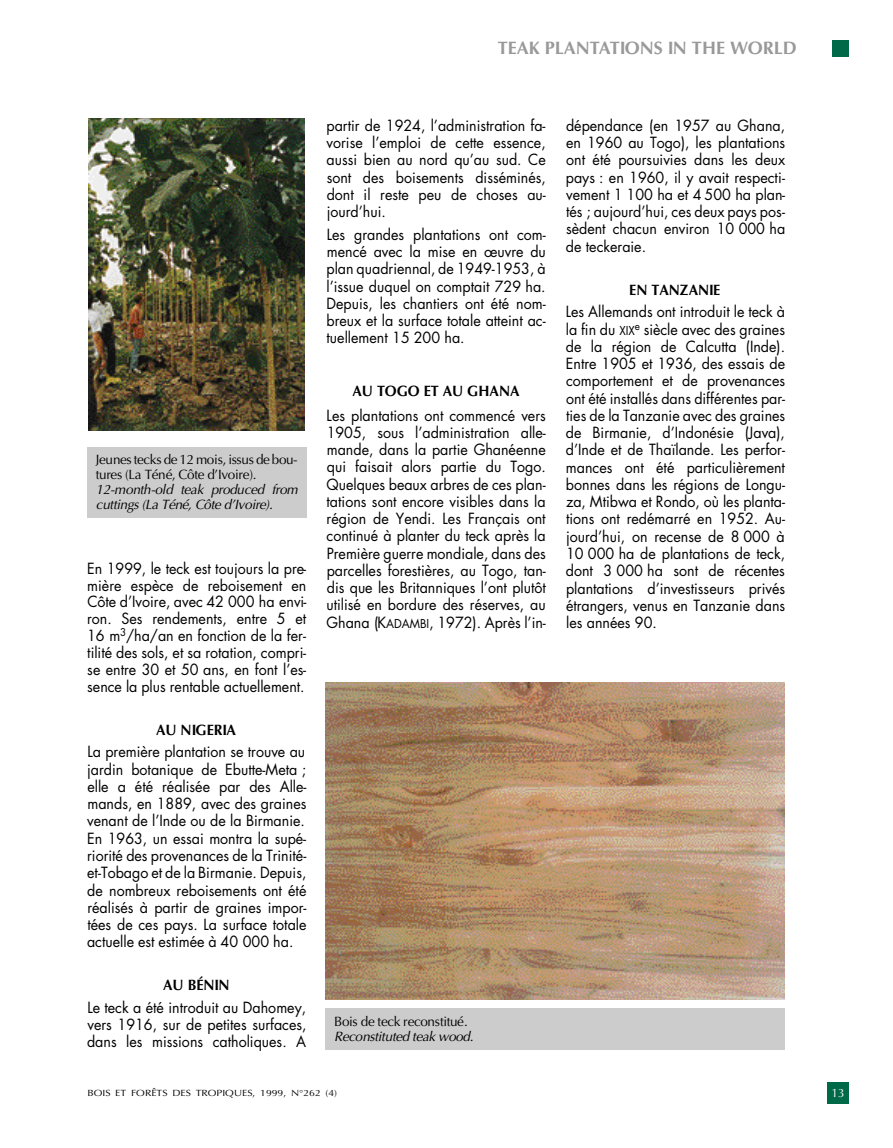
<style>
.page{position:relative;width:893px;height:1148px;background:#fff}
.page>*{position:absolute;margin:0;border:0;box-sizing:border-box;transform-origin:0 0}
.t1{font:700 18px "Optima";color:#999}
.t2{font:15px/17.2px "Futura";color:#000;text-align:justify;scale:.95 1}
.t3{font:700 15px "Optima";color:#000;scale:.95 1}
.t4{font:13.5px/15px "Optima";letter-spacing:-.03em;color:#000}
.t5{font:italic 13.5px/15px "Optima";letter-spacing:-.03em;color:#000}
.t6{font:12px "Optima";color:#fff}
.t7{font:9px "Optima";color:#000;scale:1.16 1}
.s1{font-size:12px}
</style>
<div class="page">
<div style="left:827px;top:1082px;width:21px;height:21px;background:#006947"></div>
<div style="left:832px;top:40px;width:16px;height:16px;background:#006947"></div>
<img style="left:88px;top:118px;width:216px;height:312px">
<div style="left:87px;top:447px;width:219px;height:71px;background:#ccc"></div>
<img style="left:325px;top:682px;width:459px;height:317px">
<div style="left:325px;top:1008px;width:459px;height:42px;background:#ccc"></div>
<p class="t1" style="left:497px;top:40px;width:300px">TEAK PLANTATIONS IN THE WORLD</p>
<p class="t4" style="left:96px;top:453px;width:203px">Jeunes tecks de 12 mois, issus de bou&shy;tures (La Téné, Côte d’Ivoire).</p>
<p class="t5" style="left:96px;top:483px;width:203px">12-month-old teak produced from cuttings (La Téné, Côte d’Ivoire).</p>
<p class="t2" style="left:87px;top:561px;width:232px;line-height:16.8px">En 1999, le teck est toujours la pre&shy;mière espèce de reboisement en Côte d’Ivoire, avec 42 000 ha envi&shy;ron. Ses rendements, entre 5 et 16 m<sup>3</sup>/ha/an en fonction de la fer&shy;tilité des sols, et sa rotation, compri&shy;se entre 30 et 50 ans, en font l’es&shy;sence la plus rentable actuellement.</p>
<p class="t3" style="left:156px;top:723px;width:86px">AU NIGERIA</p>
<p class="t2" style="left:87px;top:744px;width:232px">La première plantation se trouve au jardin botanique de Ebutte-Meta ; elle a été réalisée par des Alle&shy;mands, en 1889, avec des graines venant de l’Inde ou de la Birmanie.<br>En 1963, un essai montra la supé&shy;riorité des provenances de la Trinité&shy;et-Tobago et de la Birmanie. Depuis, de nombreux reboisements ont été réalisés à partir de graines impor&shy;tées de ces pays. La surface totale actuelle est estimée à 40 000 ha.</p>
<p class="t3" style="left:163px;top:978px;width:72px">AU BÉNIN</p>
<p class="t2" style="left:87px;top:999px;width:232px">Le teck a été introduit au Dahomey, vers 1916, sur de petites surfaces, dans les missions catholiques. A</p>
<p class="t2" style="left:326px;top:118px;width:232px">partir de 1924, l’administration fa&shy;vorise l’emploi de cette essence, aussi bien au nord qu’au sud. Ce sont des boisements disséminés, dont il reste peu de choses au&shy;jourd’hui.</p>
<p class="t2" style="left:326px;top:227px;width:232px">Les grandes plantations ont com&shy;mencé avec la mise en œuvre du plan quadriennal, de 1949-1953, à l’issue duquel on comptait 729 ha.<br>Depuis, les chantiers ont été nom&shy;breux et la surface totale atteint ac&shy;tuellement 15 200 ha.</p>
<p class="t3" style="left:352px;top:384px;width:177px">AU TOGO ET AU GHANA</p>
<p class="t2" style="left:326px;top:408px;width:232px">Les plantations ont commencé vers 1905, sous l’administration alle&shy;mande, dans la partie Ghanéenne qui faisait alors partie du Togo.<br>Quelques beaux arbres de ces plan&shy;tations sont encore visibles dans la région de Yendi. Les Français ont continué à planter du teck après la Première guerre mondiale, dans des parcelles forestières, au Togo, tan&shy;dis que les Britanniques l’ont plutôt utilisé en bordure des réserves, au Ghana (K<span class="s1">ADAMBI</span>, 1972). Après l’in-</p>
<p class="t4" style="left:334px;top:1014px;width:135px">Bois de teck reconstitué.</p>
<p class="t5" style="left:334px;top:1029px;width:141px">Reconstituted teak wood.</p>
<p class="t2" style="left:566px;top:118px;width:232px">dépendance (en 1957 au Ghana, en 1960 au Togo), les plantations ont été poursuivies dans les deux pays : en 1960, il y avait respecti&shy;vement 1 100 ha et 4 500 ha plan&shy;tés ; aujourd’hui, ces deux pays pos&shy;sèdent chacun environ 10 000 ha de teckeraie.</p>
<p class="t3" style="left:629px;top:283px;width:97px">EN TANZANIE</p>
<p class="t2" style="left:566px;top:304px;width:232px">Les Allemands ont introduit le teck à la fin du <span class="s1">XIX</span><sup>e</sup> siècle avec des graines de la région de Calcutta (Inde).<br>Entre 1905 et 1936, des essais de comportement et de provenances ont été installés dans différentes par&shy;ties de la Tanzanie avec des graines de Birmanie, d’Indonésie (Java), d’Inde et de Thaïlande. Les perfor&shy;mances ont été particulièrement bonnes dans les régions de Longu&shy;za, Mtibwa et Rondo, où les planta&shy;tions ont redémarré en 1952. Au&shy;jourd’hui, on recense de 8 000 à 10 000 ha de plantations de teck, dont 3 000 ha sont de récentes plantations d’investisseurs privés étrangers, venus en Tanzanie dans les années 90.</p>
<p class="t7" style="left:87px;top:1089px;width:217px">BOIS ET FORÊTS DES TROPIQUES, 1999, N°262 (4)</p>
<p class="t6" style="left:831px;top:1087px;width:15px">13</p>
</div>
